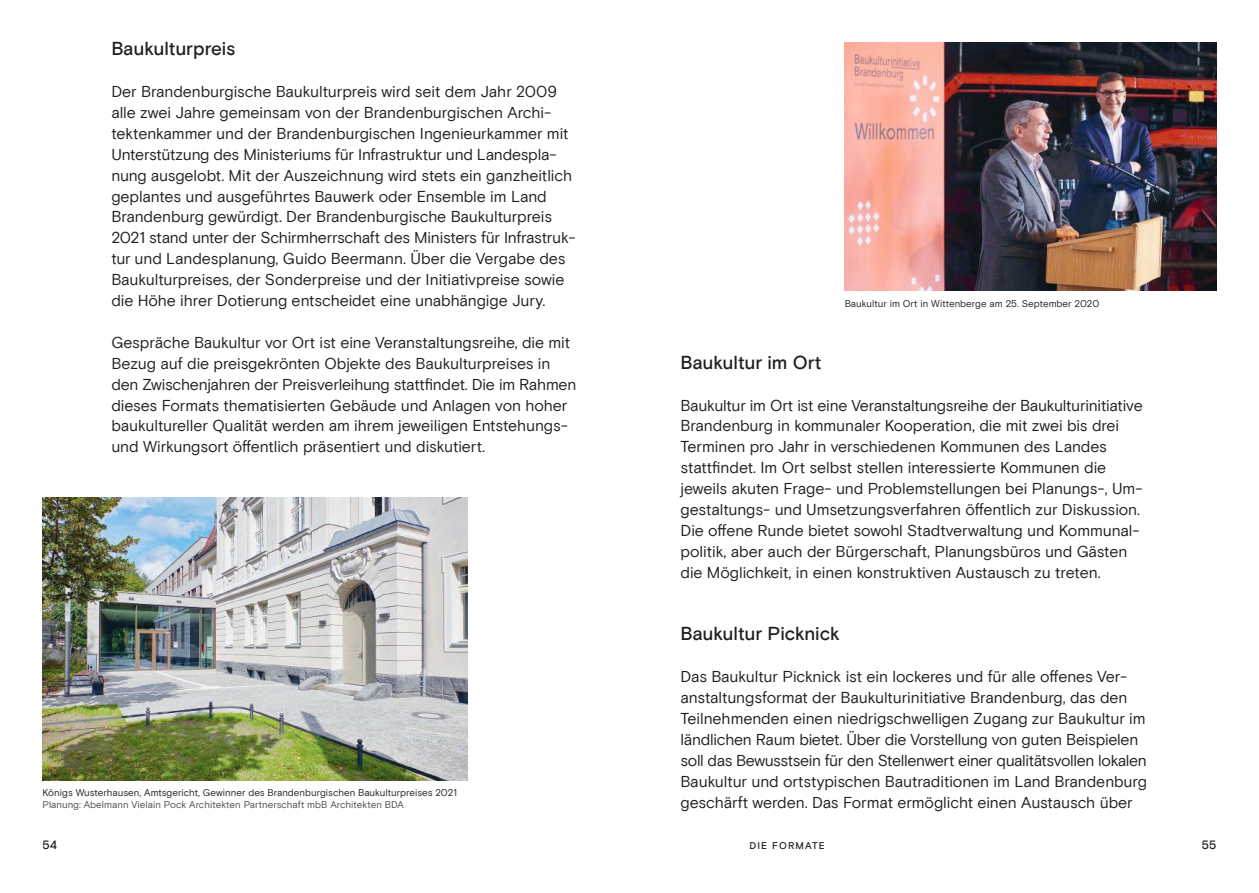
<style>
.page{position:relative;width:1259px;height:893px;background:#fff}
.page>*{position:absolute;margin:0;border:0;box-sizing:border-box;transform-origin:0 0}
.t1{font:500 18.75px "Basis Grotesque";letter-spacing:-.005em;color:#241f1f}
.t2{font:15.75px/20.9px "Basis Grotesque";letter-spacing:-.01em;color:#241f1f}
.t3{font:500 12px "Basis Grotesque";color:#241f1f}
.t4{font:9.75px "Basis Grotesque";letter-spacing:.005em;color:#241f1f}
.t5{font:9.75px "Basis Grotesque";letter-spacing:.005em;color:#4e4b4c}
.t6{font:500 9.75px "Basis Grotesque";letter-spacing:.115em;color:#241f1f}
</style>
<div class="page">
<img style="left:43px;top:498px;width:424px;height:283px">
<img style="left:845px;top:43px;width:371px;height:248px">
<p class="t1" style="left:111px;top:38px;width:126px">Baukulturpreis</p>
<p class="t2" style="left:111px;top:81px;width:466px">Der Brandenburgische Baukulturpreis wird seit dem Jahr 2009 alle zwei Jahre gemeinsam von der Brandenburgischen Archi&shy;tektenkammer und der Brandenburgischen Ingenieurkammer mit Unterstützung des Ministeriums für Infrastruktur und Landespla&shy;nung ausgelobt. Mit der Auszeichnung wird stets ein ganzheitlich geplantes und ausgeführtes Bauwerk oder Ensemble im Land Brandenburg gewürdigt. Der Brandenburgische Baukulturpreis 2021 stand unter der Schirmherrschaft des Ministers für Infrastruk&shy;tur und Landesplanung, Guido Beermann. Über die Vergabe des Baukulturpreises, der Sonderpreise und der Initiativpreise sowie die Höhe ihrer Dotierung entscheidet eine unabhängige Jury.</p>
<p class="t2" style="left:111px;top:332px;width:466px">Gespräche Baukultur vor Ort ist eine Veranstaltungsreihe, die mit Bezug auf die preisgekrönten Objekte des Baukulturpreises in den Zwischenjahren der Preisverleihung stattfindet. Die im Rahmen dieses Formats thematisierten Gebäude und Anlagen von hoher baukultureller Qualität werden am ihrem jeweiligen Entstehungs&shy;und Wirkungsort öffentlich präsentiert und diskutiert.</p>
<p class="t4" style="left:43px;top:787px;width:416px">Königs Wusterhausen, Amtsgericht, Gewinner des Brandenburgischen Baukulturpreises 2021</p>
<p class="t5" style="left:43px;top:798px;width:363px">Planung: Abelmann Vielain Pock Architekten Partnerschaft mbB Architekten BDA</p>
<p class="t4" style="left:845px;top:298px;width:256px">Baukultur im Ort in Wittenberge am 25. September 2020</p>
<p class="t1" style="left:680px;top:351px;width:143px">Baukultur im Ort</p>
<p class="t2" style="left:680px;top:394px;width:464px">Baukultur im Ort ist eine Veranstaltungsreihe der Baukulturinitiative Brandenburg in kommunaler Kooperation, die mit zwei bis drei Terminen pro Jahr in verschiedenen Kommunen des Landes stattfindet. Im Ort selbst stellen interessierte Kommunen die jeweils akuten Frage- und Problemstellungen bei Planungs-, Um&shy;gestaltungs- und Umsetzungsverfahren öffentlich zur Diskussion.<br>Die offene Runde bietet sowohl Stadtverwaltung und Kommunal&shy;politik, aber auch der Bürgerschaft, Planungsbüros und Gästen die Möglichkeit, in einen konstruktiven Austausch zu treten.</p>
<p class="t1" style="left:680px;top:623px;width:161px">Baukultur Picknick</p>
<p class="t2" style="left:680px;top:666px;width:468px">Das Baukultur Picknick ist ein lockeres und für alle offenes Ver&shy;anstaltungsformat der Baukulturinitiative Brandenburg, das den Teilnehmenden einen niedrigschwelligen Zugang zur Baukultur im ländlichen Raum bietet. Über die Vorstellung von guten Beispielen soll das Bewusstsein für den Stellenwert einer qualitätsvollen lokalen Baukultur und ortstypischen Bautraditionen im Land Brandenburg geschärft werden. Das Format ermöglicht einen Austausch über</p>
<p class="t3" style="left:43px;top:838px;width:16px">54</p>
<p class="t6" style="left:749px;top:840px;width:77px">DIE FORMATE</p>
<p class="t3" style="left:1202px;top:838px;width:16px">55</p>
</div>
